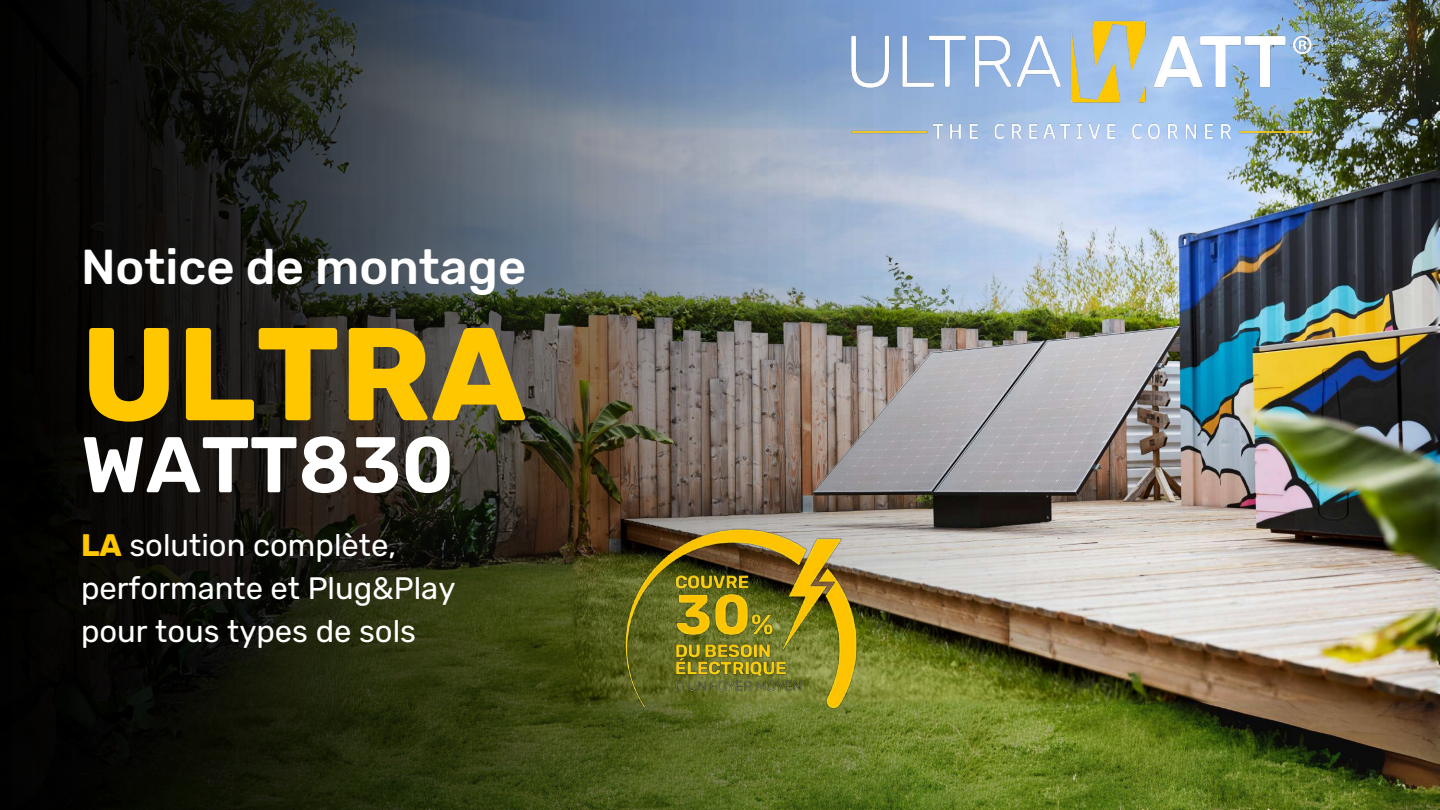
<style>
.page{position:relative;width:1440px;height:810px;background:#fff}
.page>*{position:absolute;margin:0;border:0;box-sizing:border-box;transform-origin:0 0}
.t1{font:700 131.8px "Rubik";color:#ffc700}
.t2{font:600 78.7px "Rubik";color:#fff}
.t3{font:500 48.9px "Rubik";color:#fff}
.t4{font:31px/42.8px "Rubik";color:#fff}
.s1{font-weight:700;color:#ffc700}
</style>
<div class="page">
<img style="left:1303px;top:0;width:137px;height:810px">
<img style="left:0;top:0;width:1303px;height:810px">
<img style="left:804px;top:16px;width:555px;height:131px">
<img style="left:607px;top:513px;width:255px;height:216px">
<h3 class="t3" style="left:81px;top:238px;width:447px">Notice de montage</h3>
<h1 class="t1" style="left:81px;top:297px;width:447px">ULTRA</h1>
<h2 class="t2" style="left:81px;top:419px;width:375px">WATT830</h2>
<p class="t4" style="left:81px;top:524px;width:376px"><span class="s1">LA</span> solution complète, performante et Plug&amp;Play pour tous types de sols</p>
</div>
